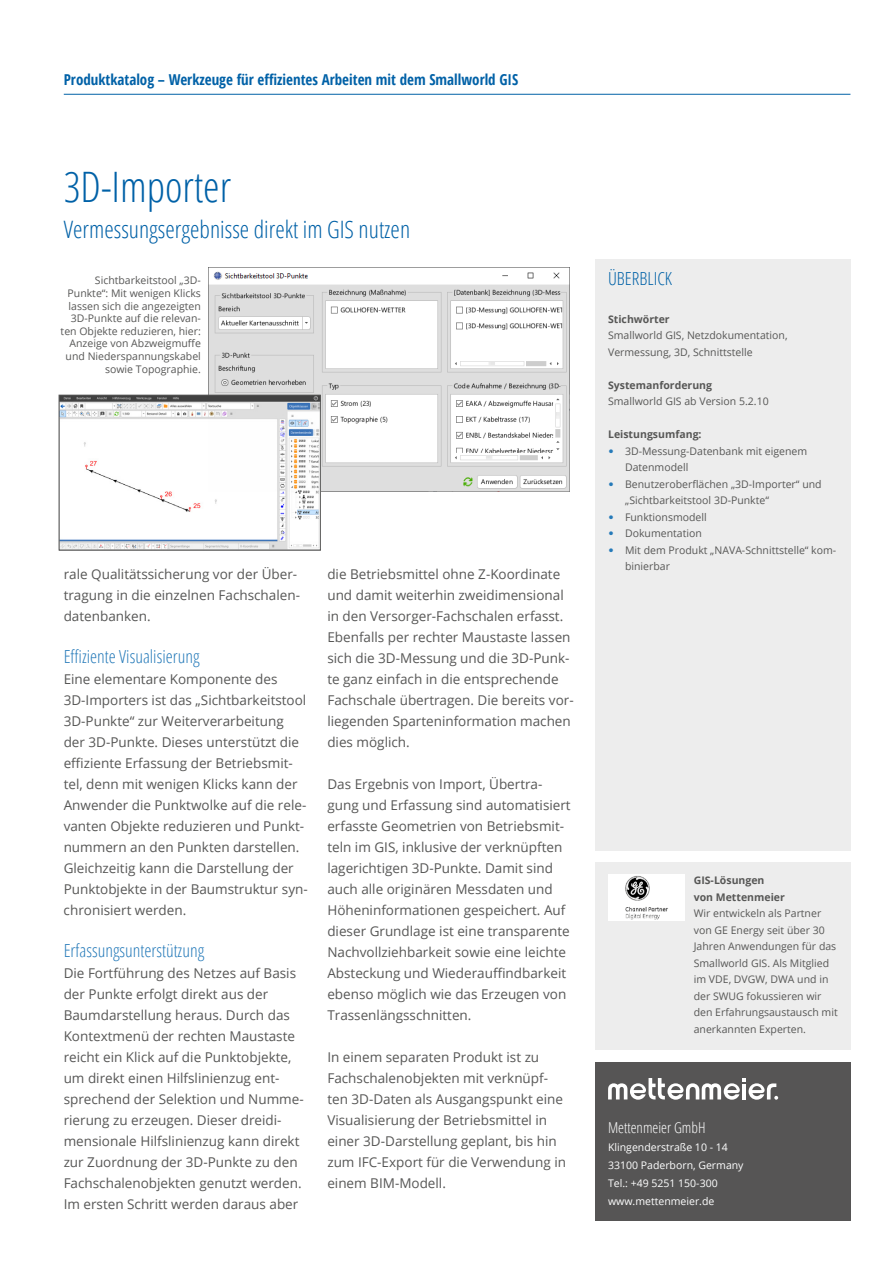
<style>
.page{position:relative;width:893px;height:1263px;background:#fff}
.page>*{position:absolute;margin:0;border:0;box-sizing:border-box;transform-origin:0 0}
.t1{font:300 condensed 42px "Open Sans";color:#0061a7}
.t2{font:300 condensed 24px "Open Sans";color:#0061a7}
.t3{font:300 condensed 18px "Open Sans";color:#257ab9}
.t4{font:300 condensed 18px "Open Sans";color:#0061a7}
.t5{font:700 condensed 15px "Open Sans";color:#0061a7}
.t6{font:300 condensed 15px "Open Sans";color:#fff}
.t7{font:13.5px/21px "Open Sans";color:#575756}
.t8{font:10.5px/16.5px "Open Sans";color:#575756}
.t9{font:10.5px/18px "Open Sans";color:#fff}
.t10{font:700 10.5px/16.5px "Open Sans";color:#575756}
.s1{font-family:"Calibri";font-size:12px;color:#257ab9}
</style>
<div class="page">
<div style="left:595px;top:863px;width:255px;height:187px;background:#ededed"></div>
<div style="left:595px;top:259px;width:255px;height:591px;background:#ededed"></div>
<div style="left:595px;top:1062px;width:255px;height:158px;background:#565555"></div>
<svg style="left:608px;top:1078px;width:171px;height:22px"></svg>
<hr style="left:64px;top:94px;width:786px;height:1px;background:#0061a7">
<div style="left:608px;top:874px;width:77px;height:47px;background:#fff"></div>
<img style="left:625px;top:875px;width:43px;height:44px">
<img style="left:208px;top:268px;width:362px;height:223px">
<img style="left:61px;top:397px;width:258px;height:151px">
<div style="left:59px;top:395px;width:262px;height:155px;border:1px solid #575756"></div>
<p class="t5" style="left:64px;top:69px;width:456px">Produktkatalog – Werkzeuge für effizientes Arbeiten mit dem Smallworld GIS</p>
<h1 class="t1" style="left:64px;top:158px;width:169px">3D-Importer</h1>
<h2 class="t2" style="left:64px;top:213px;width:348px">Vermessungsergebnisse direkt im GIS nutzen</h2>
<p class="t8" style="left:61px;top:274px;width:142px;line-height:12.6px;text-align:right">Sichtbarkeitstool „3D-<br>Punkte“: Mit wenigen Klicks lassen sich die angezeigten<br>3D-Punkte auf die relevan&shy;ten Objekte reduzieren, hier:<br>Anzeige von Abzweigmuffe und Niederspannungskabel sowie Topographie.</p>
<p class="t7" style="left:64px;top:563px;width:238px">rale Qualitätssicherung vor der Über&shy;tragung in die einzelnen Fachschalen&shy;datenbanken.</p>
<h3 class="t3" style="left:64px;top:644px;width:137px">Effiziente Visualisierung</h3>
<p class="t7" style="left:64px;top:668px;width:246px">Eine elementare Komponente des 3D-Importers ist das „Sichtbarkeitstool 3D-Punkte“ zur Weiterverarbeitung der 3D-Punkte. Dieses unterstützt die effiziente Erfassung der Betriebsmit&shy;tel, denn mit wenigen Klicks kann der Anwender die Punktwolke auf die rele&shy;vanten Objekte reduzieren und Punkt&shy;nummern an den Punkten darstellen.<br>Gleichzeitig kann die Darstellung der Punktobjekte in der Baumstruktur syn&shy;chronisiert werden.</p>
<h3 class="t3" style="left:64px;top:938px;width:142px">Erfassungsunterstützung</h3>
<p class="t7" style="left:64px;top:962px;width:242px">Die Fortführung des Netzes auf Basis der Punkte erfolgt direkt aus der Baumdarstellung heraus. Durch das Kontextmenü der rechten Maustaste reicht ein Klick auf die Punktobjekte, um direkt einen Hilfslinienzug ent&shy;sprechend der Selektion und Numme&shy;rierung zu erzeugen. Dieser dreidi&shy;mensionale Hilfslinienzug kann direkt zur Zuordnung der 3D-Punkte zu den Fachschalenobjekten genutzt werden.<br>Im ersten Schritt werden daraus aber</p>
<p class="t7" style="left:327px;top:563px;width:248px">die Betriebsmittel ohne Z-Koordinate und damit weiterhin zweidimensional in den Versorger-Fachschalen erfasst.<br>Ebenfalls per rechter Maustaste lassen sich die 3D-Messung und die 3D-Punk&shy;te ganz einfach in die entsprechende Fachschale übertragen. Die bereits vor&shy;liegenden Sparteninformation machen dies möglich.</p>
<p class="t7" style="left:327px;top:773px;width:245px">Das Ergebnis von Import, Übertra&shy;gung und Erfassung sind automatisiert erfasste Geometrien von Betriebsmit&shy;teln im GIS, inklusive der verknüpften lagerichtigen 3D-Punkte. Damit sind auch alle originären Messdaten und Höheninformationen gespeichert. Auf dieser Grundlage ist eine transparente Nachvollziehbarkeit sowie eine leichte Absteckung und Wiederauffindbarkeit ebenso möglich wie das Erzeugen von Trassenlängsschnitten.</p>
<p class="t7" style="left:327px;top:1046px;width:240px">In einem separaten Produkt ist zu Fachschalenobjekten mit verknüpf&shy;ten 3D-Daten als Ausgangspunkt eine Visualisierung der Betriebsmittel in einer 3D-Darstellung geplant, bis hin zum IFC-Export für die Verwendung in einem BIM-Modell.</p>
<h3 class="t4" style="left:608px;top:266px;width:66px">ÜBERBLICK</h3>
<p class="t10" style="left:608px;top:310px;width:63px">Stichwörter</p>
<p class="t8" style="left:608px;top:327px;width:181px">Smallworld GIS, Netzdokumentation,<br>Vermessung, 3D, Schnittstelle</p>
<p class="t10" style="left:608px;top:376px;width:105px">Systemanforderung</p>
<p class="t8" style="left:608px;top:393px;width:162px">Smallworld GIS ab Version 5.2.10</p>
<p class="t10" style="left:608px;top:426px;width:95px">Leistungsumfang:</p>
<p class="t8" style="left:625px;top:442px;width:184px;text-indent:-17px"><span class="s1">•</span> 3D-Messung-Datenbank mit eigenem<br>Datenmodell</p>
<p class="t8" style="left:625px;top:475px;width:198px;text-indent:-17px"><span class="s1">•</span> Benutzeroberflächen „3D-Importer“ und „Sichtbarkeitstool 3D-Punkte“</p>
<p class="t8" style="left:608px;top:508px;width:100px"><span class="s1">•</span> Funktionsmodell</p>
<p class="t8" style="left:608px;top:525px;width:95px"><span class="s1">•</span> Dokumentation</p>
<p class="t8" style="left:625px;top:541px;width:213px;text-indent:-17px"><span class="s1">•</span> Mit dem Produkt „NAVA-Schnittstelle“ kom&shy;binierbar</p>
<p class="t10" style="left:694px;top:872px;width:93px">GIS-Lösungen von Mettenmeier</p>
<p class="t8" style="left:694px;top:905px;width:145px">Wir entwickeln als Partner von GE Energy seit über 30<br>Jahren Anwendungen für das<br>Smallworld GIS. Als Mitglied im VDE, DVGW, DWA und in der SWUG fokussieren wir den Erfahrungsaustausch mit anerkannten Experten.</p>
<p class="t6" style="left:608px;top:1117px;width:99px">Mettenmeier GmbH</p>
<p class="t9" style="left:608px;top:1137px;width:137px">Klingenderstraße 10 - 14<br>33100 Paderborn, Germany<br>Tel.: +49 5251 150-300 www.mettenmeier.de</p>
</div>
